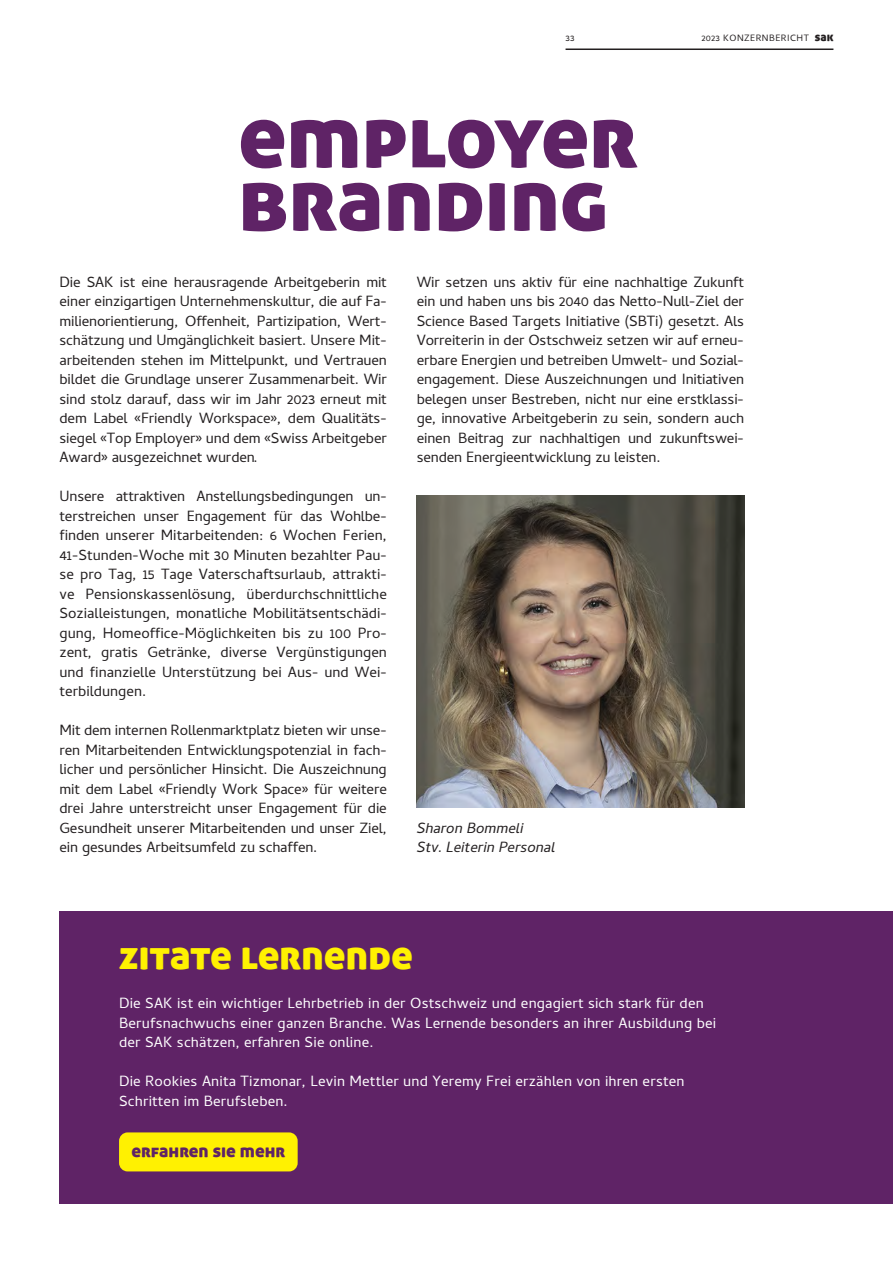
<style>
.page{position:relative;width:893px;height:1263px;background:#fff}
.page>*{position:absolute;margin:0;border:0;box-sizing:border-box;transform-origin:0 0}
.t1{font:90px "Aller Display";letter-spacing:-.005em;color:#5f2366}
.t2{font:40.5px "Aller Display";letter-spacing:-.005em;color:#fff101}
.t3{font:18px "Aller Display";color:#5f2366}
.t4{font:15px/19.5px "Cambay";letter-spacing:-.01em;color:#231f20;text-align:justify}
.t5{font:15px/19.5px "Cambay";letter-spacing:.01em;color:#fff}
.t6{font:italic 15px/19.5px "Cambay";color:#231f20}
.t7{font:9.3px "Cambay";letter-spacing:.05em;color:#231f20}
.s1{font-family:"Aller Display";font-size:12px}
</style>
<div class="page">
<img style="left:417px;top:495px;width:327px;height:312px">
<div style="left:60px;top:911px;width:833px;height:292px;background:#5f2366"></div>
<hr style="left:566px;top:49px;width:267px;height:1px;background:#231f20">
<div style="left:119px;top:1132px;width:179px;height:39px;background:#fff101;border-radius:9px"></div>
<p class="t7" style="left:566px;top:33px;width:11px">33</p>
<p class="t7" style="left:701px;top:33px;width:134px">2023 KONZERNBERICHT <span class="s1">sak</span></p>
<h1 class="t1" style="left:238px;top:78px;width:402px">employer</h1>
<h1 class="t1" style="left:238px;top:141px;width:371px">branding</h1>
<p class="t4" style="left:60px;top:272px;width:329px">Die SAK ist eine herausragende Arbeitgeberin mit einer einzigartigen Unternehmenskultur, die auf Fa&shy;milienorientierung, Offenheit, Partizipation, Wert&shy;schätzung und Umgänglichkeit basiert. Unsere Mit&shy;arbeitenden stehen im Mittelpunkt, und Vertrauen bildet die Grundlage unserer Zusammenarbeit. Wir sind stolz darauf, dass wir im Jahr 2023 erneut mit dem Label «Friendly Workspace», dem Qualitäts&shy;siegel «Top Employer» und dem «Swiss Arbeitgeber Award» ausgezeichnet wurden.</p>
<p class="t4" style="left:60px;top:486px;width:329px">Unsere attraktiven Anstellungsbedingungen un&shy;terstreichen unser Engagement für das Wohlbe&shy;finden unserer Mitarbeitenden: 6 Wochen Ferien, 41-Stunden-Woche mit 30 Minuten bezahlter Pau&shy;se pro Tag, 15 Tage Vaterschaftsurlaub, attrakti&shy;ve Pensionskassenlösung, überdurchschnittliche Sozialleistungen, monatliche Mobilitätsentschädi&shy;gung, Homeoffice-Möglichkeiten bis zu 100 Pro&shy;zent, gratis Getränke, diverse Vergünstigungen und finanzielle Unterstützung bei Aus- und Wei&shy;terbildungen.</p>
<p class="t4" style="left:60px;top:720px;width:329px">Mit dem internen Rollenmarktplatz bieten wir unse&shy;ren Mitarbeitenden Entwicklungspotenzial in fach&shy;licher und persönlicher Hinsicht. Die Auszeichnung mit dem Label «Friendly Work Space» für weitere drei Jahre unterstreicht unser Engagement für die Gesundheit unserer Mitarbeitenden und unser Ziel, ein gesundes Arbeitsumfeld zu schaffen.</p>
<p class="t4" style="left:417px;top:272px;width:329px;text-align:left">Wir setzen uns aktiv für eine nachhaltige Zukunft ein und haben uns bis 2040 das Netto-Null-Ziel der Science Based Targets Initiative (SBTi) gesetzt. Als Vorreiterin in der Ostschweiz setzen wir auf erneu&shy;erbare Energien und betreiben Umwelt- und Sozial&shy;engagement. Diese Auszeichnungen und Initiativen belegen unser Bestreben, nicht nur eine erstklassi&shy;ge, innovative Arbeitgeberin zu sein, sondern auch einen Beitrag zur nachhaltigen und zukunftswei&shy;senden Energieentwicklung zu leisten.</p>
<p class="t6" style="left:417px;top:818px;width:140px">Sharon Bommeli<br>Stv. Leiterin Personal</p>
<h2 class="t2" style="left:119px;top:929px;width:295px">zitate lernende</h2>
<p class="t5" style="left:119px;top:993px;width:599px">Die SAK ist ein wichtiger Lehrbetrieb in der Ostschweiz und engagiert sich stark für den<br>Berufsnachwuchs einer ganzen Branche. Was Lernende besonders an ihrer Ausbildung bei der SAK schätzen, erfahren Sie online.</p>
<p class="t5" style="left:119px;top:1071px;width:567px">Die Rookies Anita Tizmonar, Levin Mettler und Yeremy Frei erzählen von ihren ersten<br>Schritten im Berufsleben.</p>
<p class="t3" style="left:131px;top:1139px;width:156px">erfahren sie mehr</p>
</div>
